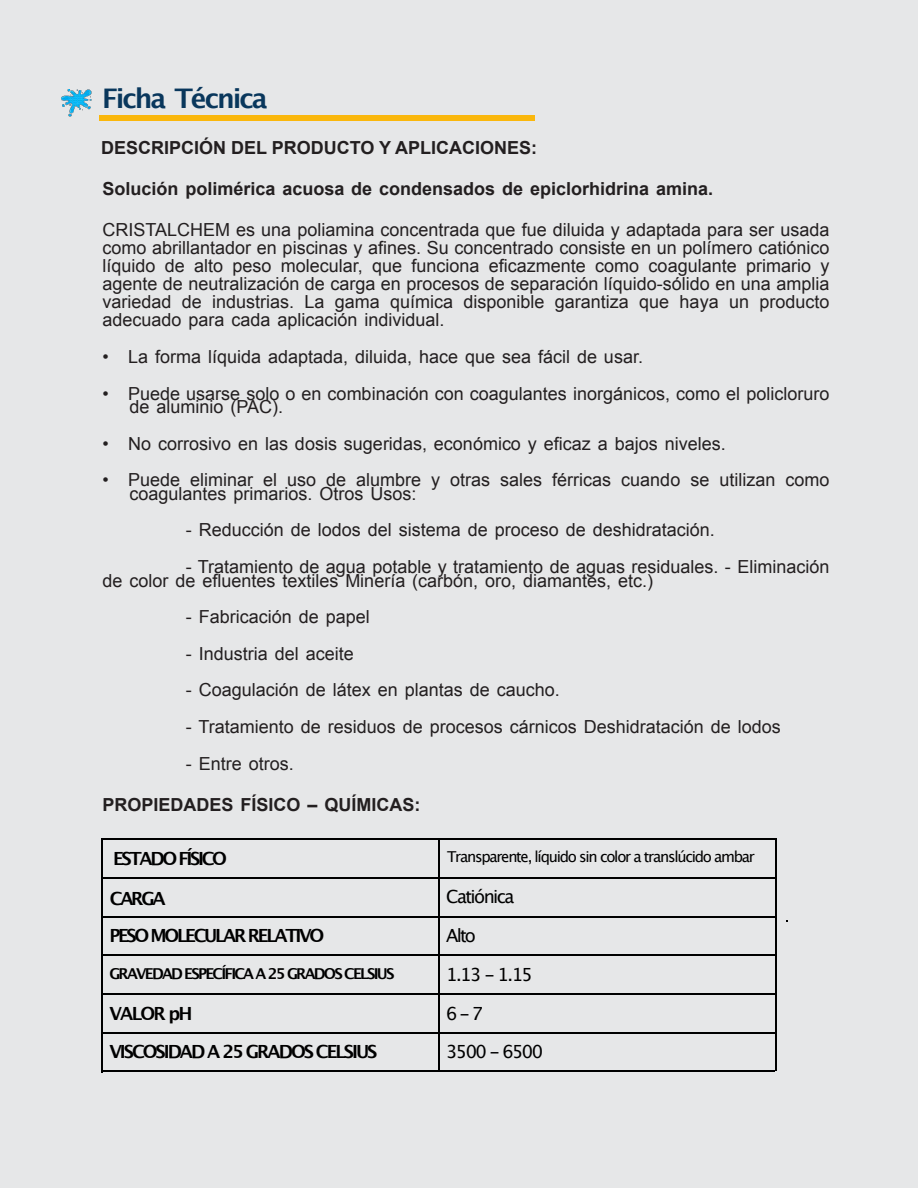
<style>
.page{position:relative;width:918px;height:1188px;background:#e6e7e8}
.page>*{position:absolute;margin:0;border:0;box-sizing:border-box;transform-origin:0 0}
.t1{font:700 27px "Lucida Grande";letter-spacing:-.075em;color:#09375c}
.t2{font:700 18.15px "Lucida Grande";letter-spacing:-.13em;color:#000}
.t3{font:18.15px "Lucida Grande";letter-spacing:-.085em;color:#000}
.t4{font:18px/18px "Arial";color:#231f20}
.t5{font:700 18px "Arial";color:#231f20}
.t6{font:15px "Lucida Grande";letter-spacing:-.085em;color:#000}
.t7{font:700 15px "Lucida Grande";letter-spacing:-.12em;color:#000}
</style>
<div class="page">
<div style="left:99px;top:116px;width:436px;height:5px;background:#fab70c"></div>
<img style="left:62px;top:89px;width:30px;height:27px">
<svg style="left:101px;top:838px;width:2px;height:9px"></svg>
<hr style="left:103px;top:838px;width:335px;height:2px;background:#000">
<svg style="left:438px;top:838px;width:2px;height:9px"></svg>
<hr style="left:440px;top:838px;width:335px;height:2px;background:#000">
<svg style="left:775px;top:838px;width:2px;height:9px"></svg>
<hr style="left:101px;top:847px;width:2px;height:30px;background:#000">
<hr style="left:438px;top:847px;width:2px;height:30px;background:#000">
<hr style="left:775px;top:847px;width:2px;height:30px;background:#000">
<svg style="left:101px;top:877px;width:2px;height:9px"></svg>
<hr style="left:103px;top:877px;width:335px;height:1px;background:#000">
<svg style="left:438px;top:877px;width:2px;height:9px"></svg>
<hr style="left:440px;top:877px;width:335px;height:1px;background:#000">
<svg style="left:775px;top:877px;width:2px;height:9px"></svg>
<hr style="left:101px;top:886px;width:2px;height:30px;background:#000">
<hr style="left:438px;top:886px;width:2px;height:30px;background:#000">
<hr style="left:775px;top:886px;width:2px;height:30px;background:#000">
<svg style="left:101px;top:916px;width:2px;height:9px"></svg>
<hr style="left:103px;top:916px;width:335px;height:1px;background:#000">
<svg style="left:438px;top:916px;width:2px;height:9px"></svg>
<hr style="left:440px;top:916px;width:335px;height:1px;background:#000">
<svg style="left:775px;top:916px;width:2px;height:9px"></svg>
<hr style="left:101px;top:925px;width:2px;height:30px;background:#000">
<hr style="left:438px;top:925px;width:2px;height:30px;background:#000">
<hr style="left:775px;top:925px;width:2px;height:30px;background:#000">
<svg style="left:101px;top:955px;width:2px;height:9px"></svg>
<hr style="left:103px;top:955px;width:335px;height:1px;background:#000">
<svg style="left:438px;top:955px;width:2px;height:9px"></svg>
<hr style="left:440px;top:955px;width:335px;height:1px;background:#000">
<svg style="left:775px;top:955px;width:2px;height:9px"></svg>
<hr style="left:101px;top:964px;width:2px;height:29px;background:#000">
<hr style="left:438px;top:964px;width:2px;height:29px;background:#000">
<hr style="left:775px;top:964px;width:2px;height:29px;background:#000">
<svg style="left:101px;top:993px;width:2px;height:9px"></svg>
<hr style="left:103px;top:993px;width:335px;height:2px;background:#000">
<svg style="left:438px;top:993px;width:2px;height:9px"></svg>
<hr style="left:440px;top:993px;width:335px;height:2px;background:#000">
<svg style="left:775px;top:993px;width:2px;height:9px"></svg>
<hr style="left:101px;top:1002px;width:2px;height:30px;background:#000">
<hr style="left:438px;top:1002px;width:2px;height:30px;background:#000">
<hr style="left:775px;top:1002px;width:2px;height:30px;background:#000">
<svg style="left:101px;top:1032px;width:2px;height:9px"></svg>
<hr style="left:103px;top:1032px;width:335px;height:1px;background:#000">
<svg style="left:438px;top:1032px;width:2px;height:9px"></svg>
<hr style="left:440px;top:1032px;width:335px;height:1px;background:#000">
<svg style="left:775px;top:1032px;width:2px;height:9px"></svg>
<hr style="left:101px;top:1041px;width:2px;height:31px;background:#000">
<hr style="left:438px;top:1041px;width:2px;height:30px;background:#000">
<hr style="left:775px;top:1041px;width:2px;height:30px;background:#000">
<hr style="left:103px;top:1071px;width:341px;height:1px;background:#000">
<hr style="left:440px;top:1071px;width:335px;height:1px;background:#000">
<h1 class="t1" style="left:102px;top:87px;width:167px">Ficha Técnica</h1>
<p class="t5" style="left:101px;top:141px;width:438px">DESCRIPCIÓN DEL PRODUCTO Y APLICACIONES:</p>
<p class="t5" style="left:102px;top:182px;width:612px">Solución polimérica acuosa de condensados de epiclorhidrina amina.</p>
<p class="t4" style="left:102px;top:223px;width:728px;text-align:justify">CRISTALCHEM es una poliamina concentrada que fue diluida y adaptada para ser usada como abrillantador en piscinas y afines. Su concentrado consiste en un polímero catiónico líquido de alto peso molecular, que funciona eficazmente como coagulante primario y agente de neutralización de carga en procesos de separación líquido-sólido en una amplia variedad de industrias. La gama química disponible garantiza que haya un producto adecuado para cada aplicación individual.</p>
<p class="t4" style="left:102px;top:349px;width:542px">• La forma líquida adaptada, diluida, hace que sea fácil de usar.</p>
<p class="t4" style="left:129px;top:388px;width:701px;line-height:13.5px;text-indent:-27px">• Puede usarse solo o en combinación con coagulantes inorgánicos, como el policloruro de aluminio (PAC).</p>
<p class="t4" style="left:102px;top:436px;width:625px">• No corrosivo en las dosis sugeridas, económico y eficaz a bajos niveles.</p>
<p class="t4" style="left:129px;top:475px;width:701px;line-height:13.5px;text-indent:-27px">• Puede eliminar el uso de alumbre y otras sales férricas cuando se utilizan como coagulantes primarios. Otros Usos:</p>
<p class="t4" style="left:186px;top:523px;width:530px">- Reducción de lodos del sistema de proceso de deshidratación.</p>
<p class="t4" style="left:102px;top:562px;width:728px;line-height:13.5px;text-indent:83px">- Tratamiento de agua potable y tratamiento de aguas residuales. - Eliminación de color de efluentes textiles Minería (carbón, oro, diamantes, etc.)</p>
<p class="t4" style="left:186px;top:610px;width:185px">- Fabricación de papel</p>
<p class="t4" style="left:186px;top:646px;width:169px">- Industria del aceite</p>
<p class="t4" style="left:186px;top:683px;width:375px">- Coagulación de látex en plantas de caucho.</p>
<p class="t4" style="left:186px;top:719px;width:596px">- Tratamiento de residuos de procesos cárnicos Deshidratación de lodos</p>
<p class="t4" style="left:186px;top:756px;width:109px">- Entre otros.</p>
<p class="t5" style="left:102px;top:798px;width:319px">PROPIEDADES FÍSICO – QUÍMICAS:</p>
<p class="t6" style="left:447px;top:851px;width:309px">Transparente, líquido sin color a translúcido ambar</p>
<p class="t3" style="left:446px;top:889px;width:70px">Catiónica</p>
<p class="t2" style="left:109px;top:928px;width:216px">PESO MOLECULAR RELATIVO</p>
<p class="t2" style="left:113px;top:851px;width:115px">ESTADO FÍSICO</p>
<p class="t2" style="left:110px;top:890px;width:57px">CARGA</p>
<p class="t3" style="left:446px;top:928px;width:31px">Alto</p>
<p class="t7" style="left:109px;top:967px;width:287px">GRAVEDAD ESPECÍFICA A 25 GRADOS CELSIUS</p>
<p class="t3" style="left:446px;top:967px;width:88px">1.13 - 1.15</p>
<p class="t2" style="left:109px;top:1005px;width:85px">VALOR pH</p>
<p class="t3" style="left:446px;top:1005px;width:39px">6-7</p>
<p class="t2" style="left:109px;top:1044px;width:270px">VISCOSIDAD A 25 GRADOS CELSIUS</p>
<p class="t3" style="left:446px;top:1044px;width:98px">3500 - 6500</p>
</div>
